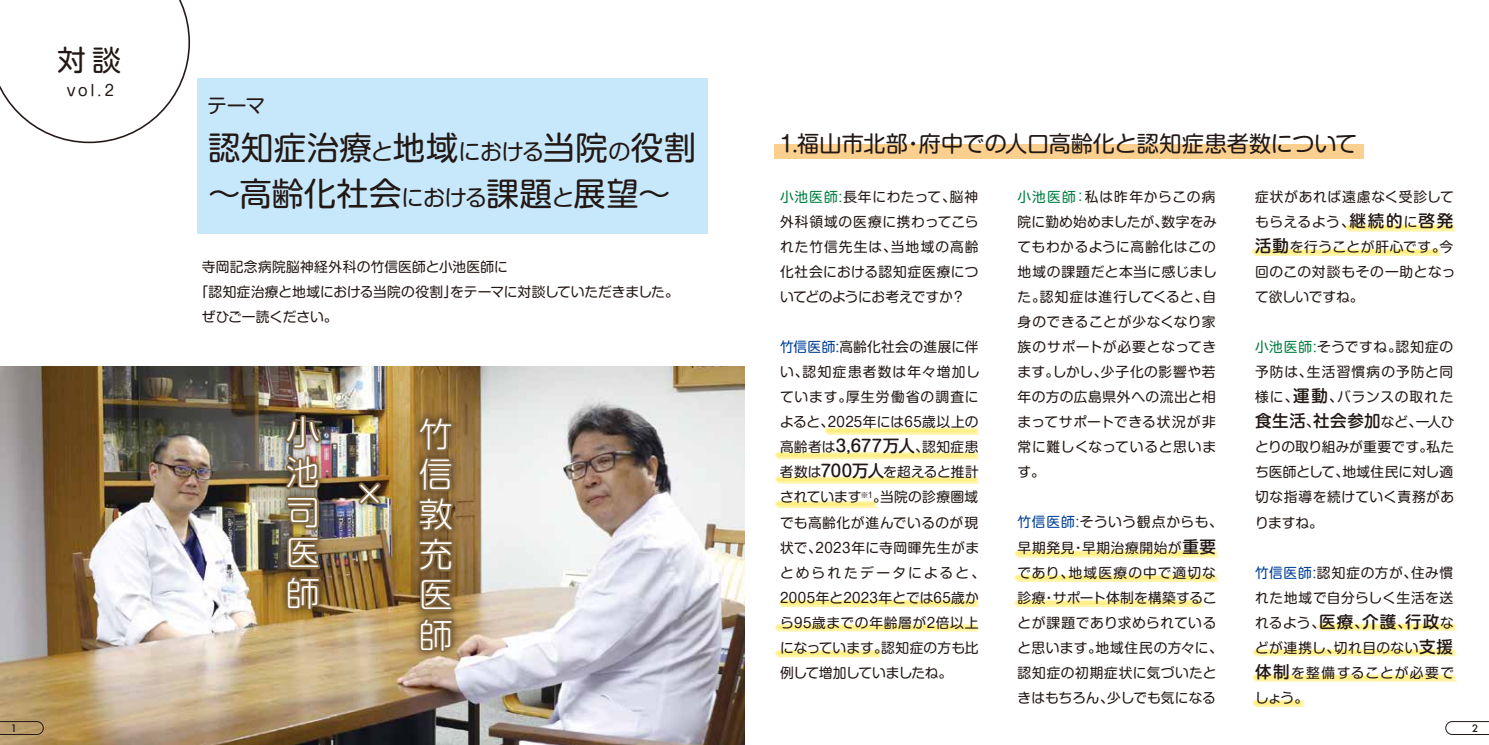
<style>
.page{position:relative;width:1489px;height:745px;background:#fff}
.page>*{position:absolute;margin:0;border:0;box-sizing:border-box;transform-origin:0 0}
.t1{font:300 33.62px/40px "Shin M Go Pro";color:#fff;text-align:justify}
.t2{font:32.38px/46.4px "Shin M Go Pro";letter-spacing:.015em;color:#221815}
.t3{font:28.75px "Shin M Go Pro";color:#221815}
.t4{font:22.12px "Shin M Go Pro";letter-spacing:-.01em;color:#221815}
.t5{font:19.88px "Shin M Go Pro";color:#221815}
.t6{font:500 16.5px "Shin M Go Pro";letter-spacing:.04em;color:#221815}
.t7{font:15px "Shin M Go Pro";color:#221815}
.t8{font:13.75px/25px "Shin M Go Pro";letter-spacing:.03em;color:#221815;text-align:justify}
.t9{font:13.75px "Shin M Go Pro";letter-spacing:-.005em;color:#221815}
.t10{font:13.75px "Shin M Go Pro";letter-spacing:-.01em;color:#221815}
.t11{font:500 10px "Futura";color:#221815}
.s1{font-size:22.12px}
.s2{color:#007e41}
.s3{color:#003f98}
.s4{font-weight:500;font-size:16.5px}
.s5{font-weight:400;font-size:13.75px}
</style>
<div class="page">
<img style="left:0;top:366px;width:744px;height:378px">
<svg style="left:0;top:720px;width:44px;height:15px"></svg>
<svg style="left:1445px;top:721px;width:43px;height:14px"></svg>
<div style="left:774px;top:144px;width:589px;height:15px;background:#fbcf8e"></div>
<svg style="left:824px;top:427px;width:156px;height:7px"></svg>
<svg style="left:774px;top:451px;width:206px;height:8px"></svg>
<svg style="left:774px;top:476px;width:206px;height:7px"></svg>
<svg style="left:1013px;top:550px;width:206px;height:7px"></svg>
<svg style="left:1014px;top:574px;width:205px;height:7px"></svg>
<svg style="left:1316px;top:623px;width:141px;height:7px"></svg>
<svg style="left:1252px;top:648px;width:205px;height:8px"></svg>
<svg style="left:1252px;top:674px;width:205px;height:7px"></svg>
<svg style="left:1252px;top:699px;width:53px;height:7px"></svg>
<svg style="left:1344px;top:224px;width:112px;height:7px"></svg>
<svg style="left:1251px;top:248px;width:190px;height:8px"></svg>
<svg style="left:1014px;top:599px;width:189px;height:7px"></svg>
<svg style="left:778px;top:599px;width:202px;height:7px"></svg>
<svg style="left:774px;top:624px;width:206px;height:7px"></svg>
<svg style="left:774px;top:650px;width:108px;height:7px"></svg>
<svg style="left:774px;top:500px;width:104px;height:7px"></svg>
<div style="left:198px;top:78px;width:510px;height:155px;background:#c7e8fa"></div>
<svg style="left:1px;top:1px;width:189px;height:142px"></svg>
<img style="left:333px;top:464px;width:73px;height:62px">
<svg style="left:355px;top:479px;width:29px;height:28px"></svg>
<img style="left:406px;top:404px;width:60px;height:266px">
<svg style="left:415px;top:412px;width:41px;height:241px"></svg>
<img style="left:273px;top:401px;width:60px;height:228px">
<img style="left:282px;top:366px;width:40px;height:245px">
<h3 class="t3" style="left:57px;top:37px;width:65px">対談</h3>
<p class="t7" style="left:67px;top:78px;width:48px">vol.2</p>
<h3 class="t5" style="left:207px;top:89px;width:60px">テーマ</h3>
<h2 class="t2" style="left:208px;top:120px;width:489px">認知症治療<span class="s1">と</span>地域<span class="s1">における</span>当院<span class="s1">の</span>役割～高齢化社会<span class="s1">における</span>課題<span class="s1">と</span>展望～</h2>
<p class="t8" style="left:202px;top:252px;width:308px">寺岡記念病院脳神経外科の竹信医師と小池医師に</p>
<p class="t9" style="left:195px;top:280px;width:485px">「認知症治療と地域における当院の役割」をテーマに対談していただきました。</p>
<p class="t10" style="left:202px;top:305px;width:137px">ぜひご一読ください。</p>
<h1 class="t1" style="left:286px;top:408px;width:34px">小池司医師</h1>
<h1 class="t1" style="left:419px;top:410px;width:34px">竹信敦充医師</h1>
<h1 class="t1" style="left:353px;top:470px;width:35px">×</h1>
<h3 class="t4" style="left:780px;top:125px;width:578px">1.福山市北部・府中での人口高齢化と認知症患者数について</h3>
<p class="t8" style="left:780px;top:183px;width:200px"><span class="s2">小池医師:</span>長年にわたって、脳神外科領域の医療に携わってこられた竹信先生は、当地域の高齢化社会における認知症医療についてどのようにお考えですか？</p>
<p class="t8" style="left:780px;top:333px;width:207px;text-align:left"><span class="s3">竹信医師:</span>高齢化社会の進展に伴い、認知症患者数は年々増加しています。厚生労働省の調査によると、2025年には65歳以上の高齢者は<span class="s4">3,677万人</span>、認知症患者数は<span class="s4">700万人</span>を超えると推計されています<sup>※1</sup>。当院の診療圏域でも高齢化が進んでいるのが現状で、2023年に寺岡暉先生がまとめられたデータによると、<br>2005年と2023年とでは65歳から95歳までの年齢層が2倍以上になっています。認知症の方も比例して増加していましたね。</p>
<p class="t8" style="left:1017px;top:183px;width:201px"><span class="s2">小池医師：</span>私は昨年からこの病院に勤め始めましたが、数字をみてもわかるように高齢化はこの地域の課題だと本当に感じました。認知症は進行してくると、自身のできることが少なくなり家族のサポートが必要となってきます。しかし、少子化の影響や若年の方の広島県外への流出と相まってサポートできる状況が非常に難しくなっていると思います。</p>
<p class="t8" style="left:1017px;top:507px;width:207px;text-align:left"><span class="s3">竹信医師:</span>そういう観点からも、早期発見・早期治療開始が<span class="s4">重要</span>であり、地域医療の中で適切な診療・サポート体制を構築することが課題であり求められていると思います。地域住民の方々に、認知症の初期症状に気づいたときはもちろん、少しでも気になる</p>
<p class="t8" style="left:1254px;top:183px;width:202px;text-align:left">症状があれば遠慮なく受診してもらえるよう、<span class="s4">継続的</span>に<span class="s4">啓発活動</span>を行うことが肝心です。今回のこの対談もその一助となって欲しいですね。</p>
<p class="t8" style="left:1254px;top:333px;width:200px"><span class="s2">小池医師:</span>そうですね。認知症の予防は、生活習慣病の予防と同様に、<span class="s4">運動</span>、バランスの取れた</p>
<p class="t6" style="left:1254px;top:407px;width:201px">食生活<span class="s5">、</span>社会参加<span class="s5">など、一人ひ</span></p>
<p class="t8" style="left:1254px;top:433px;width:201px">とりの取り組みが重要です。私たち医師として、地域住民に対し適切な指導を続けていく責務がありますね。</p>
<p class="t8" style="left:1254px;top:558px;width:201px"><span class="s3">竹信医師:</span>認知症の方が、住み慣れた地域で自分らしく生活を送れるよう、<span class="s4">医療</span>、<span class="s4">介護</span>、<span class="s4">行政</span>などが連携し、切れ目のない<span class="s4">支援体制</span>を整備することが必要でしょう。</p>
<p class="t11" style="left:11px;top:721px;width:8px">1</p>
<p class="t11" style="left:1471px;top:721px;width:8px">2</p>
</div>
